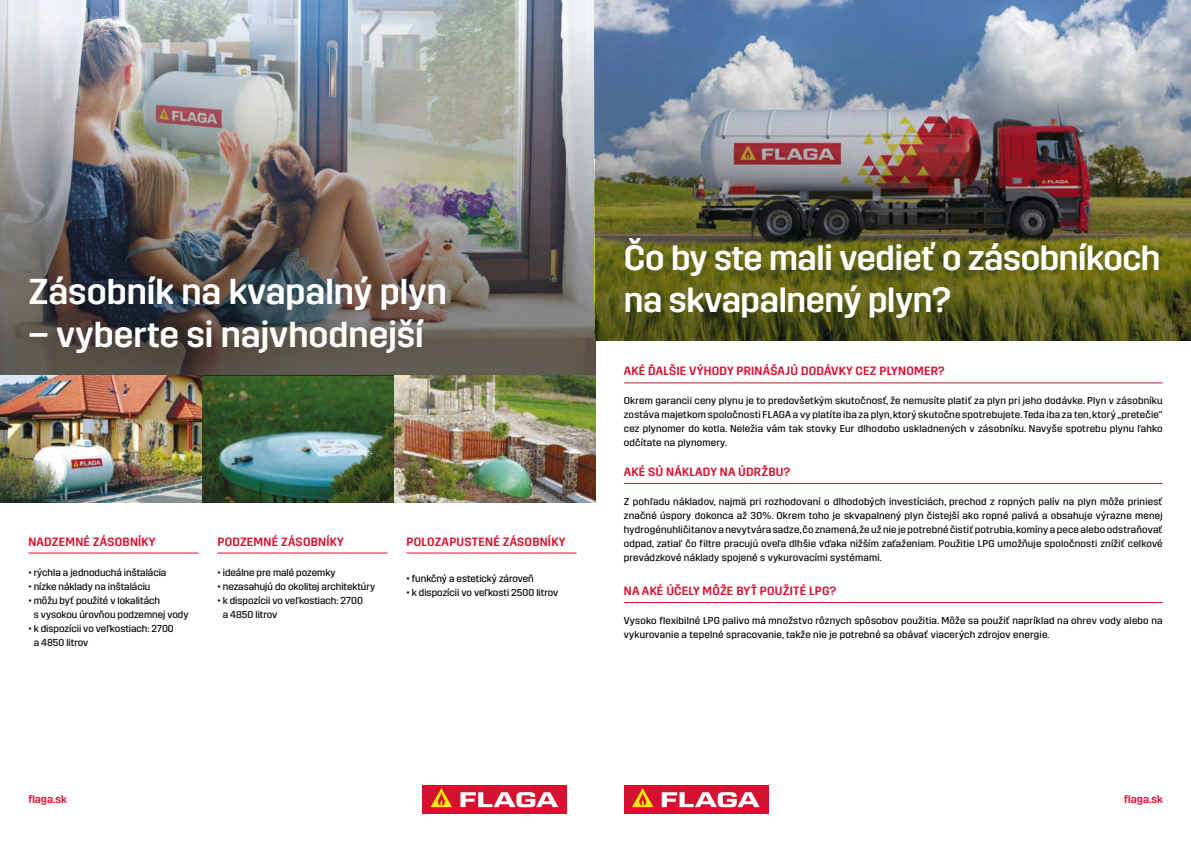
<style>
.page{position:relative;width:1191px;height:842px;background:#fff}
.page>*{position:absolute;margin:0;border:0;box-sizing:border-box;transform-origin:0 0}
.t1{font:500 36px "Trim";color:#fff}
.t2{font:500 35px/42px "Trim";letter-spacing:-.01em;color:#fff}
.t3{font:500 12px "Trim";letter-spacing:.02em;color:#d61130}
.t4{font:500 11px "Trim";color:#d61130}
.t5{font:10px/14px "Trim";color:#000}
.t6{font:10px/14px "Trim";letter-spacing:.02em;color:#000}
</style>
<div class="page">
<img style="left:0;top:376px;width:595px;height:126px">
<img style="left:0;top:0;width:595px;height:376px">
<hr style="left:28px;top:552px;width:170px;height:1px;background:#d61130">
<hr style="left:217px;top:552px;width:170px;height:1px;background:#d61130">
<hr style="left:406px;top:552px;width:170px;height:1px;background:#d61130">
<img style="left:595px;top:0;width:596px;height:341px">
<hr style="left:624px;top:382px;width:538px;height:1px;background:#d61130">
<hr style="left:624px;top:483px;width:538px;height:1px;background:#d61130">
<hr style="left:624px;top:602px;width:538px;height:1px;background:#d61130">
<div style="left:624px;top:785px;width:144px;height:29px;background:#d61130"></div>
<svg style="left:662px;top:792px;width:97px;height:15px"></svg>
<svg style="left:632px;top:788px;width:21px;height:19px"></svg>
<div style="left:422px;top:785px;width:145px;height:29px;background:#d61130"></div>
<svg style="left:460px;top:792px;width:98px;height:15px"></svg>
<svg style="left:430px;top:788px;width:22px;height:19px"></svg>
<h1 class="t1" style="left:28px;top:271px;width:420px">Zásobník na kvapalný plyn</h1>
<h1 class="t1" style="left:28px;top:315px;width:397px">– vyberte si najvhodnejší</h1>
<p class="t3" style="left:28px;top:535px;width:129px">NADZEMNÉ ZÁSOBNÍKY</p>
<p class="t5" style="left:28px;top:565px;width:140px">• rýchla a jednoduchá inštalácia</p>
<p class="t5" style="left:28px;top:579px;width:124px">• nízke náklady na inštaláciu</p>
<p class="t5" style="left:34px;top:593px;width:156px;text-indent:-5px">• môžu byť použité v lokalitách<br>s vysokou úrovňou podzemnej vody</p>
<p class="t5" style="left:34px;top:621px;width:142px;text-indent:-5px">• k dispozícii vo veľkostiach: 2700 a 4850 litrov</p>
<p class="t3" style="left:217px;top:535px;width:128px">PODZEMNÉ ZÁSOBNÍKY</p>
<p class="t5" style="left:217px;top:565px;width:119px">• ideálne pre malé pozemky</p>
<p class="t5" style="left:217px;top:579px;width:159px">• nezasahujú do okolitej architektúry</p>
<p class="t5" style="left:223px;top:593px;width:142px;text-indent:-5px">• k dispozícii vo veľkostiach: 2700 a 4850 litrov</p>
<p class="t3" style="left:406px;top:535px;width:160px">POLOZAPUSTENÉ ZÁSOBNÍKY</p>
<p class="t5" style="left:406px;top:571px;width:129px">• funkčný a estetický zároveň</p>
<p class="t5" style="left:406px;top:585px;width:153px">• k dispozícii vo veľkosti 2500 litrov</p>
<h2 class="t2" style="left:624px;top:236px;width:538px">Čo by ste mali vedieť o zásobníkoch na skvapalnený plyn?</h2>
<p class="t3" style="left:624px;top:364px;width:322px">AKÉ ĎALŠIE VÝHODY PRINÁŠAJÚ DODÁVKY CEZ PLYNOMER?</p>
<p class="t5" style="left:624px;top:393px;width:540px;text-align:justify">Okrem garancii ceny plynu je to predovšetkým skutočnosť, že nemusíte platiť za plyn pri jeho dodávke. Plyn v zásobníku zostáva majetkom spoločnosti FLAGA a vy platíte iba za plyn, ktorý skutočne spotrebujete. Teda iba za ten, ktorý „pretečie“ cez plynomer do kotla. Neležia vám tak stovky Eur dlhodobo uskladnených v zásobníku. Navyše spotrebu plynu ľahko odčítate na plynomery.</p>
<p class="t3" style="left:624px;top:465px;width:168px">AKÉ SÚ NÁKLADY NA ÚDRŽBU?</p>
<p class="t5" style="left:624px;top:494px;width:540px;text-align:justify">Z pohľadu nákladov, najmä pri rozhodovaní o dlhodobých investíciách, prechod z ropných palív na plyn môže priniesť značné úspory dokonca až 30%. Okrem toho je skvapalnený plyn čistejší ako ropné palivá a obsahuje výrazne menej hydrogénuhličitanov a nevytvára sadze, čo znamená, že už nie je potrebné čistiť potrubia, komíny a pece alebo odstraňovať odpad, zatiaľ čo filtre pracujú oveľa dlhšie vďaka nižším zaťaženiam. Použitie LPG umožňuje spoločnosti znížiť celkové prevádzkové náklady spojené s vykurovacími systémami.</p>
<p class="t3" style="left:624px;top:584px;width:214px">NA AKÉ ÚČELY MÔŽE BYŤ POUŽITÉ LPG?</p>
<p class="t6" style="left:624px;top:613px;width:540px">Vysoko flexibilné LPG palivo má množstvo rôznych spôsobov použitia. Môže sa použiť napríklad na ohrev vody alebo na vykurovanie a tepelné spracovanie, takže nie je potrebné sa obávať viacerých zdrojov energie.</p>
<p class="t4" style="left:28px;top:793px;width:40px">flaga.sk</p>
<p class="t4" style="left:1124px;top:793px;width:40px">flaga.sk</p>
</div>
